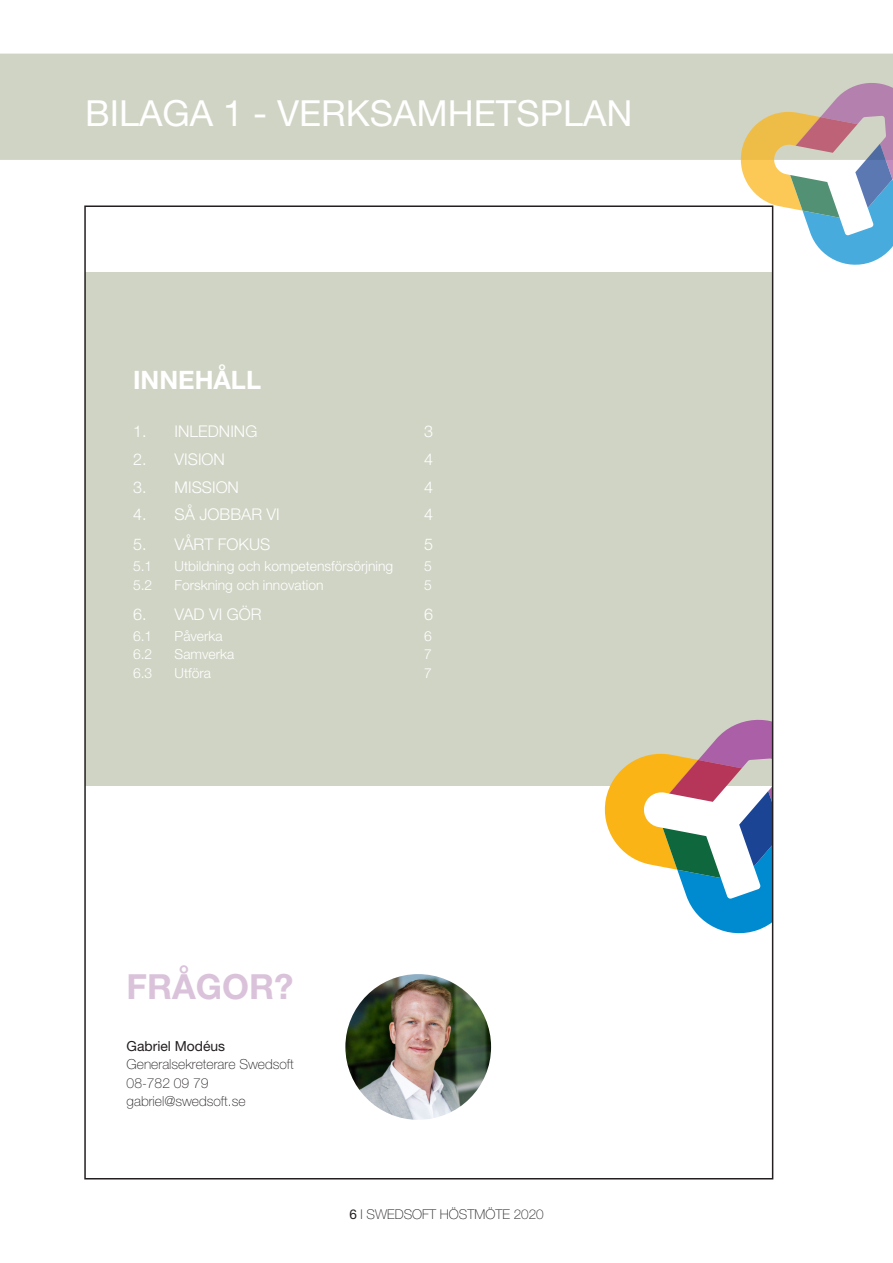
<style>
.page{position:relative;width:893px;height:1263px;background:#fff}
.page>*{position:absolute;margin:0;border:0;box-sizing:border-box;transform-origin:0 0}
.Rubrik{font:36px "Helvetica Neue LT Std";color:#fff}
.t1{font:700 34.65px "Helvetica Neue LT Std";color:#dac3da}
.t2{font:700 25.35px "Helvetica Neue LT Std";color:#fff}
.t3{font:300 16.2px "Helvetica Neue LT Std";color:#fff}
.t4{font:300 13.8px "Helvetica Neue LT Std";color:#fff}
.t5{font:100 13.8px/18.5px "Helvetica Neue LT Std";color:#231f20}
.t6{font:13.8px "Helvetica Neue LT Std";color:#231f20}
.t7{font:100 13.5px "Helvetica Neue LT Std";color:#231f20}
.s1{font-weight:400}
</style>
<div class="page">
<div style="left:0;top:54px;width:893px;height:106px;background:#d0d4c5"></div>
<svg style="left:741px;top:83px;width:152px;height:182px"></svg>
<div style="left:85px;top:206px;width:688px;height:973px;background:#fff"></div>
<div style="left:85px;top:272px;width:688px;height:514px;background:#d0d4c5"></div>
<svg style="left:605px;top:720px;width:165px;height:213px"></svg>
<img style="left:345px;top:974px;width:146px;height:146px;border-radius:73px">
<p class="Rubrik" style="left:85px;top:91px;width:549px">BILAGA 1 - VERKSAMHETSPLAN</p>
<h3 class="t2" style="left:133px;top:364px;width:129px">INNEHÅLL</h3>
<p class="t3" style="left:133px;top:422px;width:126px">1. INLEDNING</p>
<p class="t3" style="left:424px;top:422px;width:10px">3</p>
<p class="t3" style="left:133px;top:449px;width:93px">2. VISION</p>
<p class="t3" style="left:424px;top:449px;width:10px">4</p>
<p class="t3" style="left:133px;top:477px;width:107px">3. MISSION</p>
<p class="t3" style="left:424px;top:477px;width:10px">4</p>
<p class="t3" style="left:133px;top:505px;width:148px">4. SÅ JOBBAR VI</p>
<p class="t3" style="left:424px;top:505px;width:10px">4</p>
<p class="t3" style="left:133px;top:535px;width:139px">5. VÅRT FOKUS</p>
<p class="t3" style="left:424px;top:535px;width:10px">5</p>
<p class="t4" style="left:133px;top:558px;width:21px">5.1</p>
<p class="t4" style="left:175px;top:558px;width:220px">Utbildning och kompetensförsörjning</p>
<p class="t4" style="left:424px;top:558px;width:9px">5</p>
<p class="t4" style="left:133px;top:576px;width:21px">5.2</p>
<p class="t4" style="left:175px;top:576px;width:150px">Forskning och innovation</p>
<p class="t4" style="left:424px;top:576px;width:9px">5</p>
<p class="t3" style="left:133px;top:604px;width:130px">6. VAD VI GÖR</p>
<p class="t3" style="left:424px;top:604px;width:10px">6</p>
<p class="t4" style="left:133px;top:627px;width:21px">6.1</p>
<p class="t4" style="left:175px;top:627px;width:50px">Påverka</p>
<p class="t4" style="left:424px;top:627px;width:9px">6</p>
<p class="t4" style="left:133px;top:646px;width:21px">6.2</p>
<p class="t4" style="left:175px;top:646px;width:61px">Samverka</p>
<p class="t4" style="left:424px;top:646px;width:9px">7</p>
<p class="t4" style="left:133px;top:664px;width:21px">6.3</p>
<p class="t4" style="left:175px;top:664px;width:38px">Utföra</p>
<p class="t4" style="left:424px;top:664px;width:9px">7</p>
<h2 class="t1" style="left:127px;top:965px;width:168px">FRÅGOR?</h2>
<p class="t6" style="left:127px;top:1037px;width:100px">Gabriel Modéus</p>
<p class="t5" style="left:127px;top:1055px;width:169px">Generalsekreterare Swedsoft<br>08-782 09 79 gabriel@swedsoft.se</p>
<p class="t7" style="left:349px;top:1206px;width:196px"><span class="s1">6</span> I SWEDSOFT HÖSTMÖTE 2020</p>
</div>
